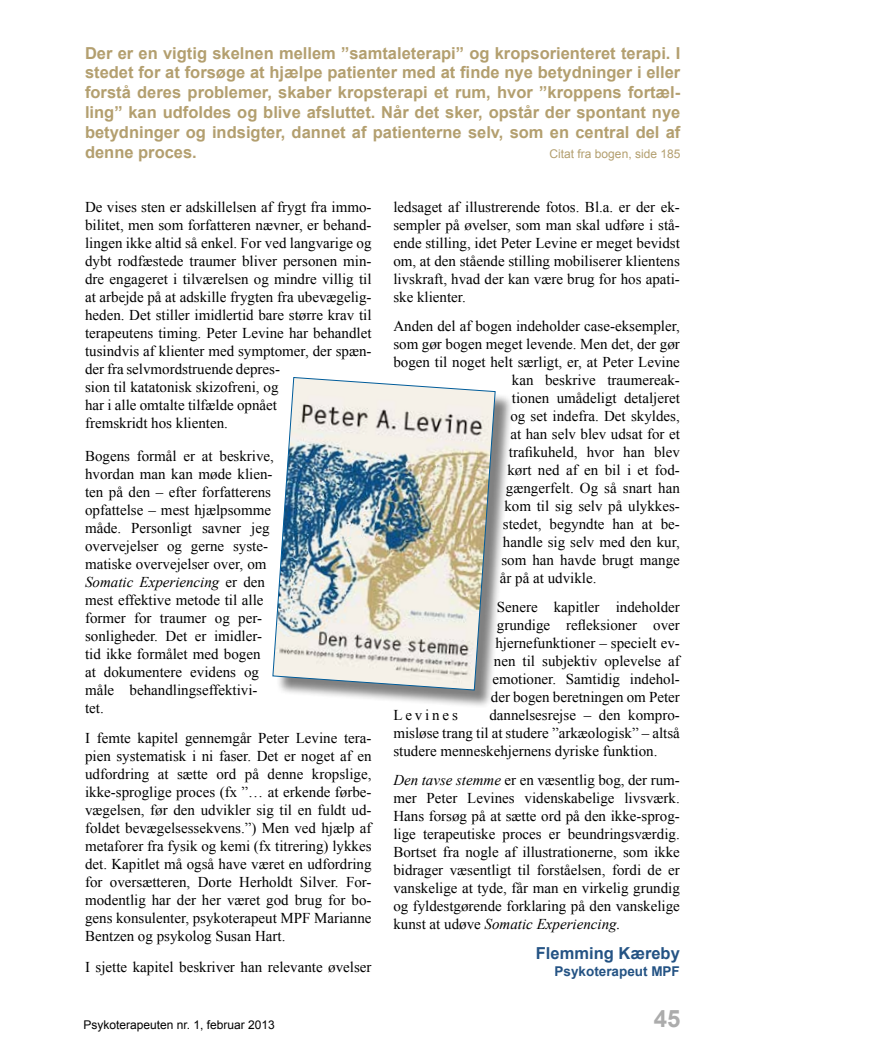
<style>
.page{position:relative;width:893px;height:1063px;background:#fff}
.page>*{position:absolute;margin:0;border:0;box-sizing:border-box;transform-origin:0 0}
.t1{font:700 24px "Arial";color:#acacac}
.t2{font:700 16.5px/19.8px "Arial";color:#b39f6f;text-align:justify}
.t3{font:700 16.5px "Arial";color:#245384}
.t4{font:15px/18px "Times New Roman";color:#000;text-align:justify}
.t5{font:15px "Times New Roman";letter-spacing:.19em;color:#000}
.t6{font:700 13.5px "Arial";color:#245384}
.t7{font:12px "Arial";color:#000}
.t8{font:12px "Arial";color:#b39f6f}
.s1{font-style:italic}
</style>
<div class="page">
<div style="left:275px;top:380px;width:238px;height:328px;background:#000;opacity:.5"></div>
<img style="left:272px;top:377px;width:224px;height:314px">
<p class="t2" style="left:85px;top:43px;width:597px">Der er en vigtig skelnen mellem ”samtaleterapi” og kropsorienteret terapi. I stedet for at forsøge at hjælpe patienter med at finde nye betydninger i eller forstå deres problemer, skaber kropsterapi et rum, hvor ”kroppens fortæl&shy;ling” kan udfoldes og blive afsluttet. Når det sker, opstår der spontant nye betydninger og indsigter, dannet af patienterne selv, som en central del af denne proces.</p>
<p class="t8" style="left:550px;top:146px;width:132px">Citat fra bogen, side 185</p>
<p class="t4" style="left:85px;top:198px;width:288px;text-align:left">De vises sten er adskillelsen af frygt fra immo&shy;bilitet, men som forfatteren nævner, er behand&shy;lingen ikke altid så enkel. For ved langvarige og dybt rodfæstede traumer bliver personen min&shy;dre engageret i tilværelsen og mindre villig til at arbejde på at adskille frygten fra ubevægelig&shy;heden. Det stiller imidlertid bare større krav til terapeutens timing. Peter Levine har behandlet tusindvis af klienter med symptomer, der spæn&shy;der fra selvmordstruende depres-<br>sion til katatonisk skizofreni, og<br>har i alle omtalte tilfælde opnået<br>fremskridt hos klienten.</p>
<p class="t4" style="left:85px;top:447px;width:191px;text-align:left">Bogens formål er at beskrive, hvordan man kan møde klien&shy;ten på den – efter forfatterens opfattelse – mest hjælpsomme måde. Personligt savner jeg overvejelser og gerne syste&shy;matiske overvejelser over, om<br><span class="s1">Somatic Experiencing</span> er den mest effektive metode til alle former for traumer og per&shy;sonligheder. Det er imidler&shy;tid ikke formålet med bogen at dokumentere evidens og måle behandlingseffektivi&shy;tet.</p>
<p class="t4" style="left:85px;top:729px;width:288px">I femte kapitel gennemgår Peter Levine tera&shy;pien systematisk i ni faser. Det er noget af en udfordring at sætte ord på denne kropslige, ikke-sproglige proces (fx ”… at erkende førbe&shy;vægelsen, før den udvikler sig til en fuldt ud&shy;foldet bevægelsessekvens.”) Men ved hjælp af metaforer fra fysik og kemi (fx titrering) lykkes det. Kapitlet må også have været en udfordring for oversætteren, Dorte Herholdt Silver. For&shy;modentlig har der her været god brug for bo&shy;gens konsulenter, psykoterapeut MPF Marianne Bentzen og psykolog Susan Hart.</p>
<p class="t4" style="left:85px;top:958px;width:288px">I sjette kapitel beskriver han relevante øvelser</p>
<p class="t4" style="left:393px;top:198px;width:288px">ledsaget af illustrerende fotos. Bl.a. er der ek&shy;sempler på øvelser, som man skal udføre i stå&shy;ende stilling, idet Peter Levine er meget bevidst om, at den stående stilling mobiliserer klientens livskraft, hvad der kan være brug for hos apati&shy;ske klienter.</p>
<p class="t4" style="left:393px;top:317px;width:288px">Anden del af bogen indeholder case-eksempler,</p>
<p class="t4" style="left:393px;top:335px;width:288px">som gør bogen meget levende. Men det, der gør</p>
<p class="t4" style="left:393px;top:353px;width:288px">bogen til noget helt særligt, er, at Peter Levine</p>
<p class="t4" style="left:512px;top:371px;width:169px">kan beskrive traumereak-</p>
<p class="t4" style="left:512px;top:389px;width:170px">tionen umådeligt detaljeret</p>
<p class="t4" style="left:510px;top:407px;width:171px">og set indefra. Det skyldes,</p>
<p class="t4" style="left:510px;top:425px;width:171px">at han selv blev udsat for et</p>
<p class="t4" style="left:509px;top:443px;width:173px">trafikuheld, hvor han blev</p>
<p class="t4" style="left:507px;top:461px;width:174px">kørt ned af en bil i et fod-</p>
<p class="t4" style="left:506px;top:479px;width:176px">gængerfelt. Og så snart han</p>
<p class="t4" style="left:504px;top:497px;width:177px">kom til sig selv på ulykkes-</p>
<p class="t4" style="left:503px;top:515px;width:178px">stedet, begyndte han at be-</p>
<p class="t4" style="left:503px;top:533px;width:178px">handle sig selv med den kur,</p>
<p class="t4" style="left:501px;top:551px;width:180px">som han havde brugt mange</p>
<p class="t4" style="left:500px;top:569px;width:98px">år på at udvikle.</p>
<p class="t4" style="left:491px;top:598px;width:191px;text-align:center">Senere kapitler indeholder grundige refleksioner over hjernefunktioner – specielt ev&shy;nen til subjektiv oplevelse af emotioner. Samtidig indehol&shy;der bogen beretningen om Peter</p>
<p class="t5" style="left:393px;top:705px;width:66px">Levines</p>
<p class="t4" style="left:393px;top:706px;width:288px;text-indent:96px">dannelsesrejse – den kompro&shy;misløse trang til at studere ”arkæologisk” – altså studere menneskehjernens dyriske funktion.</p>
<p class="t4" style="left:393px;top:771px;width:288px"><span class="s1">Den tavse stemme</span> er en væsentlig bog, der rum&shy;mer Peter Levines videnskabelige livsværk.<br>Hans forsøg på at sætte ord på den ikke-sprog&shy;lige terapeutiske proces er beundringsværdig.<br>Bortset fra nogle af illustrationerne, som ikke bidrager væsentligt til forståelsen, fordi de er vanskelige at tyde, får man en virkelig grundig og fyldestgørende forklaring på den vanskelige kunst at udøve <span class="s1">Somatic Experiencing.</span></p>
<p class="t3" style="left:536px;top:943px;width:145px">Flemming Kæreby</p>
<p class="t6" style="left:555px;top:962px;width:127px">Psykoterapeut MPF</p>
<p class="t7" style="left:83px;top:1017px;width:193px">Psykoterapeuten nr. 1, februar 2013</p>
<h1 class="t1" style="left:654px;top:1002px;width:28px">45</h1>
</div>
